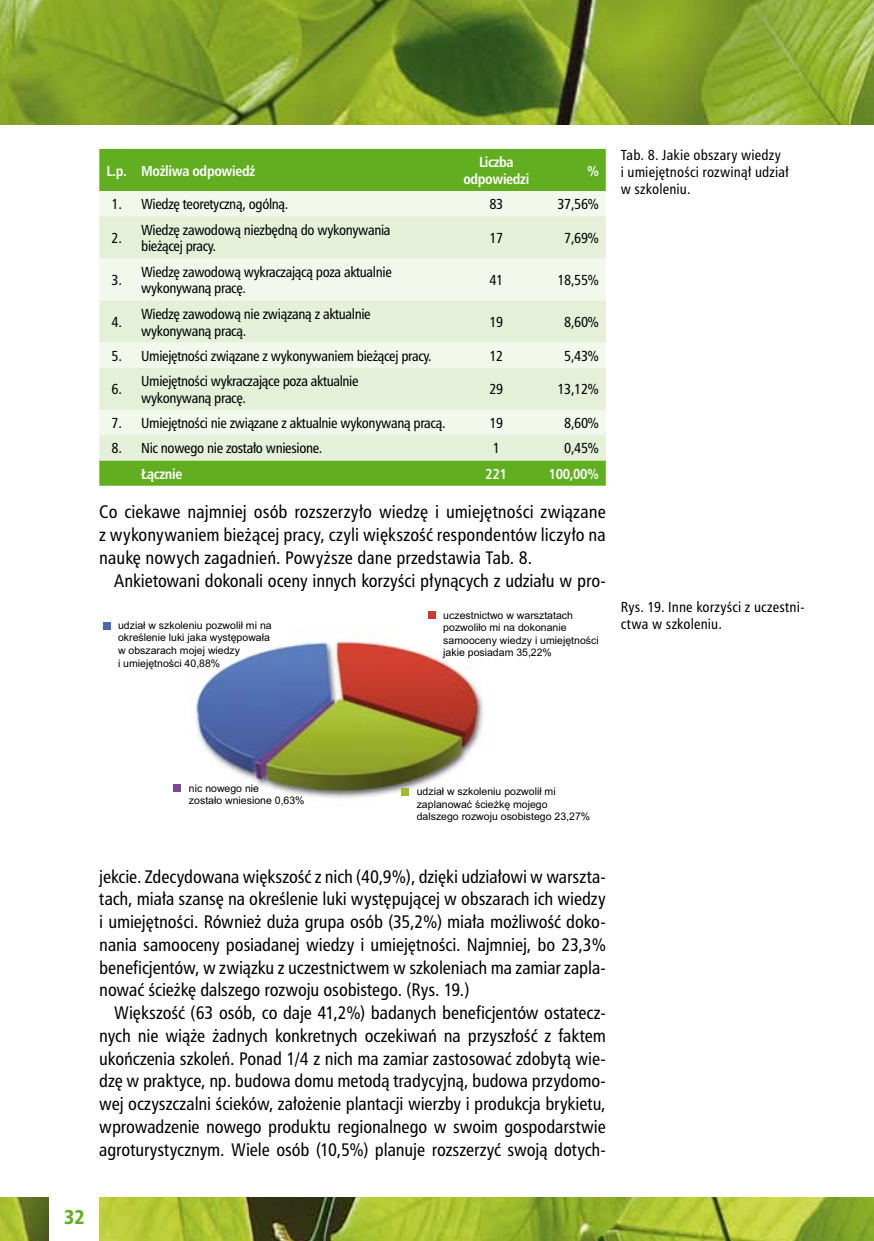
<style>
.page{position:relative;width:874px;height:1241px;background:#fff}
.page>*{position:absolute;margin:0;border:0;box-sizing:border-box;transform-origin:0 0}
.t1{font:19.25px "Humnst 777 Blk Cn PL";color:#61af20}
.t2{font:17.5px/22.8px "Humnst 777 Cn PL";letter-spacing:-.005em;color:#000;text-align:justify}
.t3{font:14px/16.8px "Humnst 777 Cn PL";letter-spacing:-.025em;color:#000}
.t4{font:14px/16.8px "Humnst 777 Cn PL";letter-spacing:.015em;color:#000}
.t5{font:700 14px/16.8px "Humnst 777 Cn PL";letter-spacing:-.025em;color:#fff;text-align:center}
.t6{font:10.5px/12.6px "Arial";color:#000}
</style>
<div class="page">
<img style="left:0;top:0;width:874px;height:124px">
<img style="left:0;top:1197px;width:874px;height:43px">
<div style="left:50px;top:1190px;width:49px;height:50px;background:#fff"></div>
<img style="left:173px;top:639px;width:311px;height:159px">
<div style="left:428px;top:611px;width:8px;height:8px;background:#c63c2f"></div>
<div style="left:103px;top:621px;width:8px;height:8px;background:#4b68ad"></div>
<div style="left:401px;top:787px;width:7px;height:8px;background:#a1b92c"></div>
<div style="left:173px;top:784px;width:8px;height:7px;background:#7a4996"></div>
<div style="left:99px;top:149px;width:506px;height:336px;background:#61af20"></div>
<div style="left:99px;top:191px;width:506px;height:25px;background:#f2f8ec"></div>
<svg style="left:99px;top:216px;width:506px;height:244px;background:#e9f3df"></svg>
<p class="t5" style="left:107px;top:162px;width:150px">L.p. Możliwa odpowiedź</p>
<p class="t5" style="left:463px;top:153px;width:67px">Liczba odpowiedzi</p>
<p class="t5" style="left:587px;top:162px;width:13px">%</p>
<p class="t3" style="left:111px;top:195px;width:178px">1. Wiedzę teoretyczną, ogólną.</p>
<p class="t3" style="left:489px;top:195px;width:15px">83</p>
<p class="t3" style="left:557px;top:195px;width:43px">37,56%</p>
<p class="t3" style="left:111px;top:229px;width:12px">2.</p>
<p class="t3" style="left:141px;top:221px;width:251px">Wiedzę zawodową niezbędną do wykonywania bieżącej pracy.</p>
<p class="t3" style="left:489px;top:229px;width:15px">17</p>
<p class="t3" style="left:564px;top:229px;width:36px">7,69%</p>
<p class="t3" style="left:111px;top:271px;width:12px">3.</p>
<p class="t3" style="left:141px;top:263px;width:252px">Wiedzę zawodową wykraczającą poza aktualnie wykonywaną pracę.</p>
<p class="t3" style="left:489px;top:271px;width:15px">41</p>
<p class="t3" style="left:557px;top:271px;width:43px">18,55%</p>
<p class="t3" style="left:111px;top:313px;width:12px">4.</p>
<p class="t3" style="left:141px;top:305px;width:231px">Wiedzę zawodową nie związaną z aktualnie wykonywaną pracą.</p>
<p class="t3" style="left:489px;top:313px;width:15px">19</p>
<p class="t3" style="left:564px;top:313px;width:36px">8,60%</p>
<p class="t3" style="left:111px;top:347px;width:321px">5. Umiejętności związane z wykonywaniem bieżącej pracy.</p>
<p class="t3" style="left:489px;top:347px;width:15px">12</p>
<p class="t3" style="left:564px;top:347px;width:36px">5,43%</p>
<p class="t3" style="left:111px;top:381px;width:12px">6.</p>
<p class="t3" style="left:141px;top:372px;width:219px">Umiejętności wykraczające poza aktualnie wykonywaną pracę.</p>
<p class="t3" style="left:489px;top:381px;width:15px">29</p>
<p class="t3" style="left:557px;top:381px;width:43px">13,12%</p>
<p class="t3" style="left:111px;top:414px;width:335px">7. Umiejętności nie związane z aktualnie wykonywaną pracą.</p>
<p class="t3" style="left:489px;top:414px;width:15px">19</p>
<p class="t3" style="left:564px;top:414px;width:36px">8,60%</p>
<p class="t3" style="left:111px;top:439px;width:212px">8. Nic nowego nie zostało wniesione.</p>
<p class="t3" style="left:492px;top:439px;width:9px">1</p>
<p class="t3" style="left:564px;top:439px;width:36px">0,45%</p>
<p class="t5" style="left:141px;top:465px;width:43px">Łącznie</p>
<p class="t5" style="left:485px;top:465px;width:23px">221</p>
<p class="t5" style="left:548px;top:465px;width:51px">100,00%</p>
<p class="t2" style="left:99px;top:500px;width:507px">Co ciekawe najmniej osób rozszerzyło wiedzę i umiejętności związane z wykonywaniem bieżącej pracy, czyli większość respondentów liczyło na naukę nowych zagadnień. Powyższe dane przedstawia Tab. 8.</p>
<p class="t2" style="left:114px;top:568px;width:493px">Ankietowani dokonali oceny innych korzyści płynących z udziału w pro-</p>
<p class="t6" style="left:118px;top:619px;width:155px">udział w szkoleniu pozwolił mi na określenie luki jaka występowała w obszarach mojej wiedzy<br>i umiejętności 40,88%</p>
<p class="t6" style="left:443px;top:608px;width:157px">uczestnictwo w warsztatach pozwoliło mi na dokonanie samooceny wiedzy i umiejętności jakie posiadam 35,22%</p>
<p class="t4" style="left:620px;top:146px;width:169px">Tab. 8. Jakie obszary wiedzy<br>i umiejętności rozwinął udział w szkoleniu.</p>
<p class="t4" style="left:620px;top:598px;width:185px">Rys. 19. Inne korzyści z uczestni&shy;ctwa w szkoleniu.</p>
<p class="t6" style="left:189px;top:781px;width:117px">nic nowego nie<br>zostało wniesione 0,63%</p>
<p class="t6" style="left:416px;top:785px;width:175px">udział w szkoleniu pozwolił mi zaplanować ścieżkę mojego dalszego rozwoju osobistego 23,27%</p>
<p class="t2" style="left:99px;top:864px;width:507px">jekcie. Zdecydowana większość z nich (40,9%), dzięki udziałowi w warszta&shy;tach, miała szansę na określenie luki występującej w obszarach ich wiedzy i umiejętności. Również duża grupa osób (35,2%) miała możliwość doko&shy;nania samooceny posiadanej wiedzy i umiejętności. Najmniej, bo 23,3% beneficjentów, w związku z uczestnictwem w szkoleniach ma zamiar zapla&shy;nować ścieżkę dalszego rozwoju osobistego. (Rys. 19.)</p>
<p class="t2" style="left:99px;top:1000px;width:508px;text-indent:15px">Większość (63 osób, co daje 41,2%) badanych beneficjentów ostatecz&shy;nych nie wiąże żadnych konkretnych oczekiwań na przyszłość z faktem ukończenia szkoleń. Ponad 1/4 z nich ma zamiar zastosować zdobytą wie&shy;dzę w praktyce, np. budowa domu metodą tradycyjną, budowa przydomo&shy;wej oczyszczalni ścieków, założenie plantacji wierzby i produkcja brykietu, wprowadzenie nowego produktu regionalnego w swoim gospodarstwie agroturystycznym. Wiele osób (10,5%) planuje rozszerzyć swoją dotych-</p>
<p class="t1" style="left:64px;top:1204px;width:22px">32</p>
</div>
